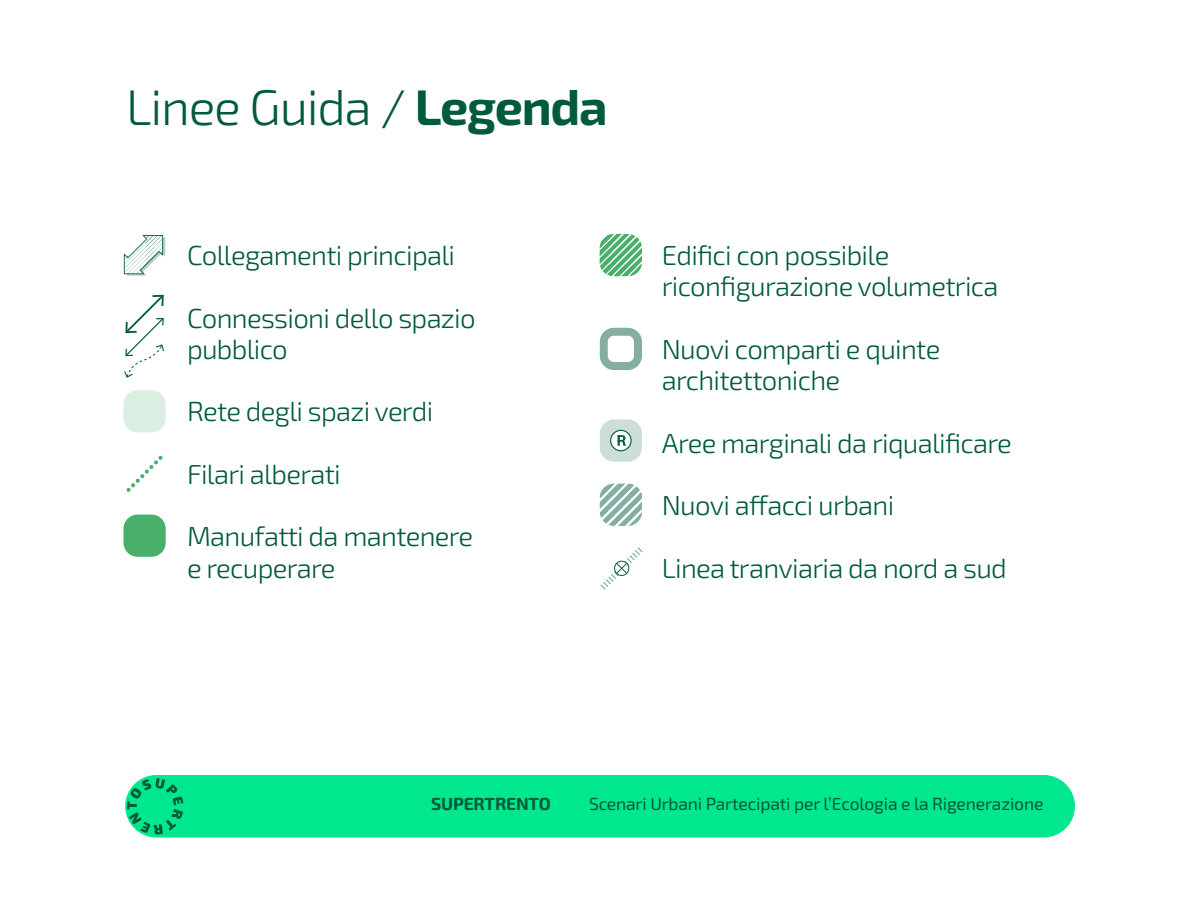
<style>
.page{position:relative;width:1200px;height:900px;background:#fff}
.page>*{position:absolute;margin:0;border:0;box-sizing:border-box;transform-origin:0 0}
.t1{font:300 50px "Exo 2";letter-spacing:-.025em;color:#005a3c}
.t2{font:300 27.5px/31.2px "Exo 2";letter-spacing:-.025em;color:#005a3c}
.t3{font:17.5px "Exo 2";letter-spacing:-.01em;color:#005a3c}
.t4{font:700 17.5px "Exo 2";letter-spacing:-.01em;color:#005a3c}
.s1{font-weight:700}
</style>
<div class="page">
<svg style="left:124px;top:235px;width:41px;height:41px"></svg>
<svg style="left:124px;top:294px;width:40px;height:84px"></svg>
<div style="left:123px;top:390px;width:43px;height:42px;background:#daefe1;border-radius:14px"></div>
<svg style="left:600px;top:484px;width:42px;height:42px"></svg>
<svg style="left:600px;top:328px;width:42px;height:42px"></svg>
<div style="left:123px;top:515px;width:43px;height:42px;background:#49b06c;border-radius:14px"></div>
<svg style="left:600px;top:234px;width:42px;height:43px"></svg>
<div style="left:600px;top:419px;width:42px;height:43px;background:#cddeda;border-radius:14px"></div>
<svg style="left:610px;top:430px;width:22px;height:21px"></svg>
<div style="left:125px;top:775px;width:950px;height:63px;background:#00e78d;border-radius:31px"></div>
<svg style="left:127px;top:778px;width:56px;height:57px"></svg>
<svg style="left:126px;top:456px;width:37px;height:36px"></svg>
<svg style="left:600px;top:547px;width:43px;height:43px"></svg>
<h1 class="t1" style="left:126px;top:75px;width:483px">Linee Guida / <span class="s1">Legenda</span></h1>
<p class="t2" style="left:187px;top:239px;width:270px">Collegamenti principali</p>
<p class="t2" style="left:187px;top:301px;width:290px">Connessioni dello spazio pubblico</p>
<p class="t2" style="left:187px;top:395px;width:248px">Rete degli spazi verdi</p>
<p class="t2" style="left:187px;top:457px;width:155px">Filari alberati</p>
<p class="t2" style="left:187px;top:520px;width:288px">Manufatti da mantenere e recuperare</p>
<p class="t2" style="left:662px;top:239px;width:338px">Edifici con possibile riconfigurazione volumetrica</p>
<p class="t2" style="left:662px;top:332px;width:280px">Nuovi comparti e quinte architettoniche</p>
<p class="t2" style="left:662px;top:426px;width:352px">Aree marginali da riqualificare</p>
<p class="t2" style="left:662px;top:489px;width:234px">Nuovi affacci urbani</p>
<p class="t2" style="left:662px;top:551px;width:347px">Linea tranviaria da nord a sud</p>
<p class="t4" style="left:431px;top:793px;width:121px">SUPERTRENTO</p>
<p class="t3" style="left:589px;top:793px;width:456px">Scenari Urbani Partecipati per l’Ecologia e la Rigenerazione</p>
</div>
